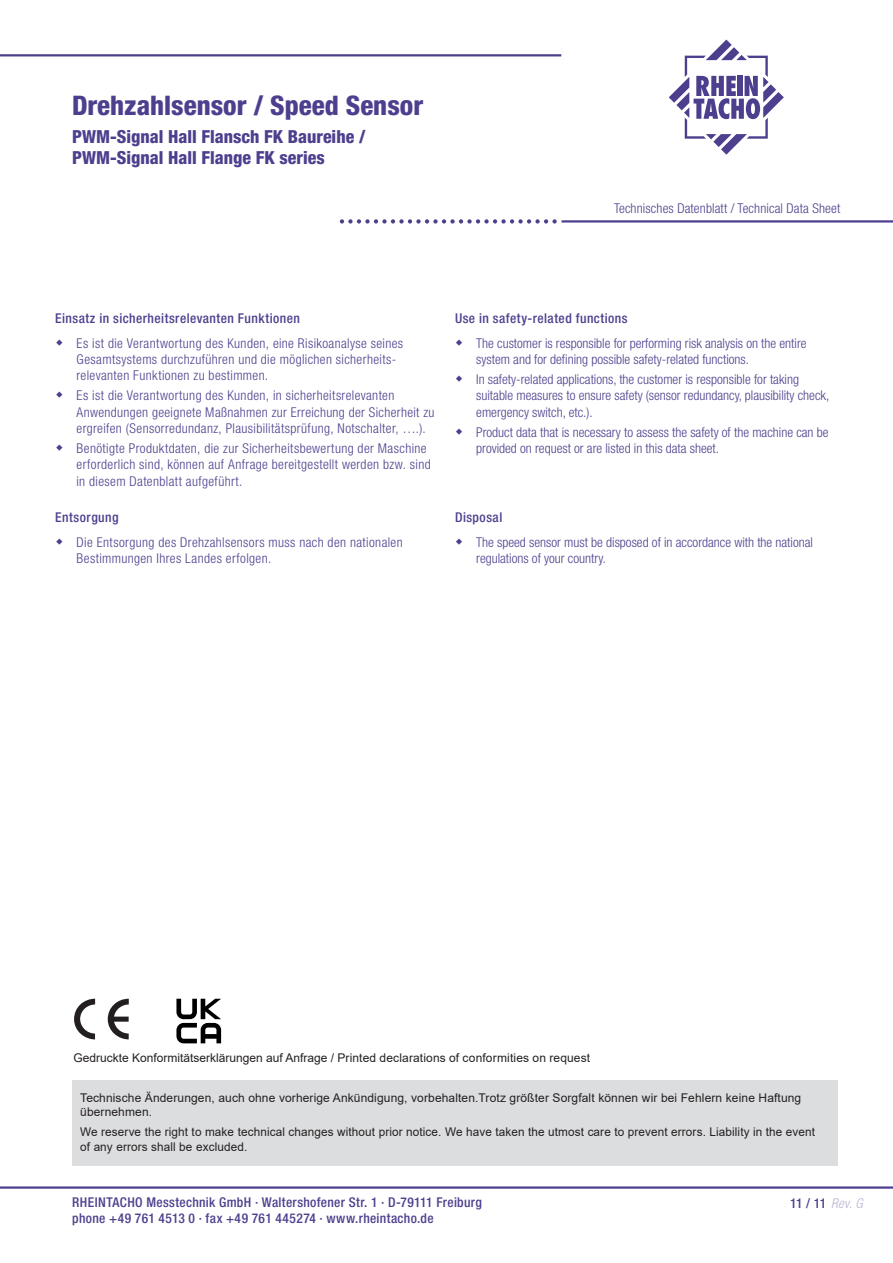
<style>
.page{position:relative;width:893px;height:1263px;background:#fff}
.page>*{position:absolute;margin:0;border:0;box-sizing:border-box;transform-origin:0 0}
.t1{font:800 condensed 27px "Helvetica Neue LT Std";color:#4e3f8e}
.t2{font:800 condensed 18px/21.6px "Helvetica Neue LT Std";color:#4e3f8e}
.t3{font:300 condensed 13.5px/16.2px "Helvetica Neue LT Std";letter-spacing:.025em;color:#4e3f8e}
.t4{font:300 condensed 13.5px/16.2px "Helvetica Neue LT Std";color:#4e3f8e}
.t5{font:500 condensed 13.5px/16.5px "Helvetica Neue LT Std";letter-spacing:.03em;color:#4e3f8e}
.t6{font:12px/14.2px "Arial";letter-spacing:.01em;color:#231f20}
.s1{font-weight:300;font-style:italic;color:#bab3d2}
</style>
<div class="page">
<hr style="left:0;top:1186px;width:893px;height:3px;background:#4e3f8e">
<svg style="left:669px;top:40px;width:115px;height:115px"></svg>
<hr style="left:561px;top:220px;width:332px;height:3px;background:#4e3f8e">
<svg style="left:340px;top:219px;width:217px;height:5px"></svg>
<hr style="left:0;top:54px;width:561px;height:2px;background:#4e3f8e">
<div style="left:73px;top:1080px;width:765px;height:85px;background:#dcdddf"></div>
<svg style="left:74px;top:999px;width:21px;height:40px"></svg>
<svg style="left:108px;top:999px;width:21px;height:40px"></svg>
<svg style="left:176px;top:999px;width:45px;height:44px"></svg>
<h1 class="t1" style="left:72px;top:89px;width:353px">Drehzahlsensor / Speed Sensor</h1>
<h2 class="t2" style="left:72px;top:125px;width:295px">PWM-Signal Hall Flansch FK Baureihe /<br>PWM-Signal Hall Flange FK series</h2>
<p class="t3" style="left:614px;top:200px;width:228px">Technisches Datenblatt / Technical Data Sheet</p>
<p class="t5" style="left:55px;top:310px;width:246px">Einsatz in sicherheitsrelevanten Funktionen</p>
<p class="t3" style="left:77px;top:335px;width:328px">Es ist die Verantwortung des Kunden, eine Risikoanalyse seines<br>Gesamtsystems durchzuführen und die möglichen sicherheits&shy;relevanten Funktionen zu bestimmen.</p>
<p class="t3" style="left:77px;top:387px;width:359px">Es ist die Verantwortung des Kunden, in sicherheitsrelevanten<br>Anwendungen geeignete Maßnahmen zur Erreichung der Sicherheit zu ergreifen (Sensorredundanz, Plausibilitätsprüfung, Notschalter, ….).</p>
<p class="t3" style="left:77px;top:440px;width:356px">Benötigte Produktdaten, die zur Sicherheitsbewertung der Maschine erforderlich sind, können auf Anfrage bereitgestellt werden bzw. sind in diesem Datenblatt aufgeführt.</p>
<p class="t5" style="left:55px;top:509px;width:65px">Entsorgung</p>
<p class="t3" style="left:77px;top:534px;width:328px">Die Entsorgung des Drehzahlsensors muss nach den nationalen<br>Bestimmungen Ihres Landes erfolgen.</p>
<p class="t5" style="left:455px;top:310px;width:174px">Use in safety-related functions</p>
<p class="t4" style="left:476px;top:335px;width:332px">The customer is responsible for performing risk analysis on the entire system and for defining possible safety-related functions.</p>
<p class="t4" style="left:476px;top:371px;width:354px">In safety-related applications, the customer is responsible for taking suitable measures to ensure safety (sensor redundancy, plausibility check, emergency switch, etc.).</p>
<p class="t4" style="left:476px;top:424px;width:354px">Product data that is necessary to assess the safety of the machine can be provided on request or are listed in this data sheet.</p>
<p class="t5" style="left:455px;top:509px;width:49px">Disposal</p>
<p class="t4" style="left:476px;top:534px;width:338px">The speed sensor must be disposed of in accordance with the national regulations of your country.</p>
<p class="t6" style="left:73px;top:1050px;width:518px">Gedruckte Konformitätserklärungen auf Anfrage / Printed declarations of conformities on request</p>
<p class="t6" style="left:80px;top:1090px;width:723px">Technische Änderungen, auch ohne vorherige Ankündigung, vorbehalten.Trotz größter Sorgfalt können wir bei Fehlern keine Haftung übernehmen.</p>
<p class="t6" style="left:80px;top:1125px;width:736px">We reserve the right to make technical changes without prior notice. We have taken the utmost care to prevent errors. Liability in the event of any errors shall be excluded.</p>
<p class="t5" style="left:72px;top:1193px;width:411px">RHEINTACHO Messtechnik GmbH · Waltershofener Str. 1 · D-79111 Freiburg phone +49 761 4513 0 · fax +49 761 445274 · www.rheintacho.de</p>
<p class="t5" style="left:790px;top:1195px;width:74px">11 / 11 <span class="s1">Rev. G</span></p>
</div>
